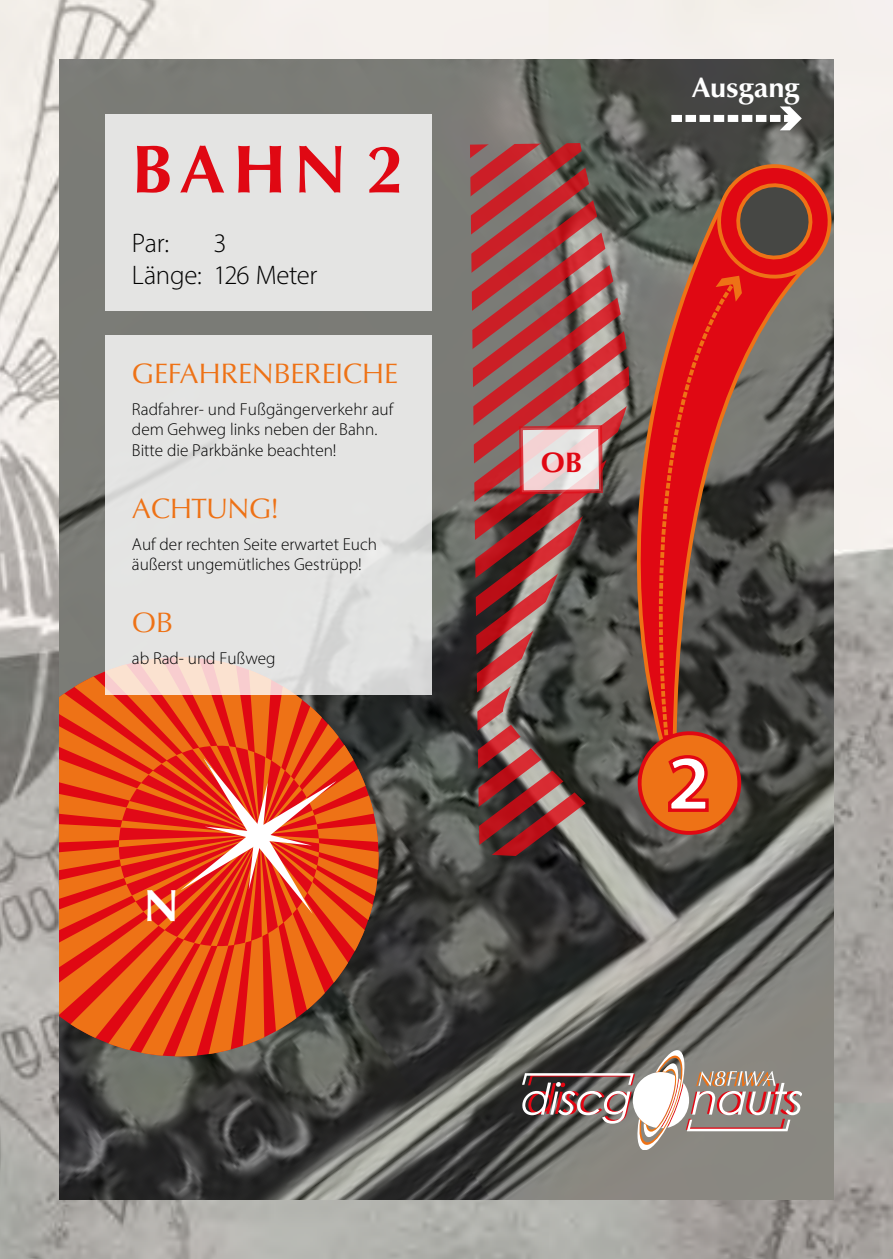
<style>
.page{position:relative;width:893px;height:1259px;background:#fff}
.page>*{position:absolute;margin:0;border:0;box-sizing:border-box;transform-origin:0 0}
.t1{font:700 82.8px "Myriad Pro";color:#fff}
.t2{font:700 69.3px "Classico URW";color:#e00813}
.t3{font:700 46.2px "Classico URW";color:#fff}
.t4{font:28.8px "Classico URW";letter-spacing:-.01em;color:#ee7216}
.t5{font:700 28.8px "Classico URW";letter-spacing:-.005em;color:#fff}
.t6{font:700 28.8px "Classico URW";color:#e00813}
.t7{font:300 27px/32.4px "Myriad Pro";letter-spacing:-.015em;color:#000;text-align:center}
.t8{font:300 17.4px/20.7px "Myriad Pro";color:#000}
</style>
<div class="page">
<img style="left:0;top:0;width:893px;height:1259px">
<img style="left:60px;top:60px;width:773px;height:1139px">
<svg style="left:60px;top:635px;width:340px;height:443px;background:#494b47"></svg>
<svg style="left:60px;top:657px;width:319px;height:399px;background:#c34b20"></svg>
<svg style="left:108px;top:735px;width:222px;height:222px;background:#e94c14"></svg>
<div style="left:105px;top:114px;width:326px;height:196px;background:#e4e4e3"></div>
<svg style="left:105px;top:335px;width:326px;height:359px;background:#e3e2e1"></svg>
<svg style="left:119px;top:745px;width:217px;height:201px;background:#e84525"></svg>
<svg style="left:470px;top:143px;width:169px;height:34px;background:#824c4b"></svg>
<svg style="left:470px;top:177px;width:169px;height:38px;background:#9b4d4e"></svg>
<svg style="left:470px;top:215px;width:103px;height:38px;background:#a04b4c"></svg>
<svg style="left:470px;top:253px;width:103px;height:38px;background:#9f4b4d"></svg>
<svg style="left:470px;top:291px;width:103px;height:38px;background:#9f4a4c"></svg>
<svg style="left:470px;top:329px;width:103px;height:39px;background:#a04d4e"></svg>
<svg style="left:470px;top:368px;width:103px;height:38px;background:#a14d4e"></svg>
<svg style="left:470px;top:406px;width:103px;height:38px;background:#a14e4f"></svg>
<svg style="left:470px;top:444px;width:47px;height:38px;background:#9f5051"></svg>
<svg style="left:470px;top:482px;width:103px;height:38px;background:#8c3b3c"></svg>
<svg style="left:470px;top:520px;width:103px;height:38px;background:#903f40"></svg>
<svg style="left:470px;top:558px;width:103px;height:38px;background:#814341"></svg>
<svg style="left:517px;top:423px;width:56px;height:73px;background:#ddaeaf"></svg>
<div style="left:770px;top:115px;width:10px;height:7px;background:#fff"></div>
<div style="left:756px;top:115px;width:10px;height:7px;background:#fff"></div>
<div style="left:742px;top:115px;width:10px;height:7px;background:#fff"></div>
<div style="left:728px;top:115px;width:10px;height:7px;background:#fff"></div>
<div style="left:714px;top:115px;width:10px;height:7px;background:#fff"></div>
<div style="left:700px;top:115px;width:10px;height:7px;background:#fff"></div>
<div style="left:685px;top:115px;width:11px;height:7px;background:#fff"></div>
<div style="left:671px;top:115px;width:11px;height:7px;background:#fff"></div>
<svg style="left:780px;top:106px;width:22px;height:24px"></svg>
<svg style="left:573px;top:187px;width:253px;height:634px;background:#675551"></svg>
<svg style="left:633px;top:274px;width:108px;height:322px;background:#ac3531"></svg>
<svg style="left:712px;top:158px;width:121px;height:144px;background:#a33d30"></svg>
<svg style="left:470px;top:596px;width:281px;height:263px;background:#784a3f"></svg>
<svg style="left:522px;top:1050px;width:280px;height:99px"></svg>
<h2 class="t2" style="left:132px;top:118px;width:274px">BAHN 2</h2>
<h3 class="t7" style="left:132px;top:226px;width:39px">Par:</h3>
<h3 class="t7" style="left:132px;top:226px;width:187px">3<br>Länge: 126 Meter</h3>
<h3 class="t4" style="left:132px;top:352px;width:268px">GEFAHRENBEREICHE</h3>
<p class="t8" style="left:132px;top:398px;width:263px">Radfahrer- und Fußgängerverkehr auf dem Gehweg links neben der Bahn.<br>Bitte die Parkbänke beachten!</p>
<h3 class="t4" style="left:132px;top:487px;width:148px">ACHTUNG!</h3>
<p class="t8" style="left:132px;top:533px;width:247px">Auf der rechten Seite erwartet Euch äußerst ungemütliches Gestrüpp!</p>
<h3 class="t4" style="left:132px;top:601px;width:43px">OB</h3>
<p class="t8" style="left:132px;top:647px;width:145px">ab Rad- und Fußweg</p>
<h3 class="t3" style="left:144px;top:871px;width:36px">N</h3>
<h3 class="t5" style="left:692px;top:66px;width:109px">Ausgang</h3>
<h3 class="t6" style="left:541px;top:441px;width:43px">OB</h3>
<h1 class="t1" style="left:665px;top:729px;width:47px">2</h1>
</div>
